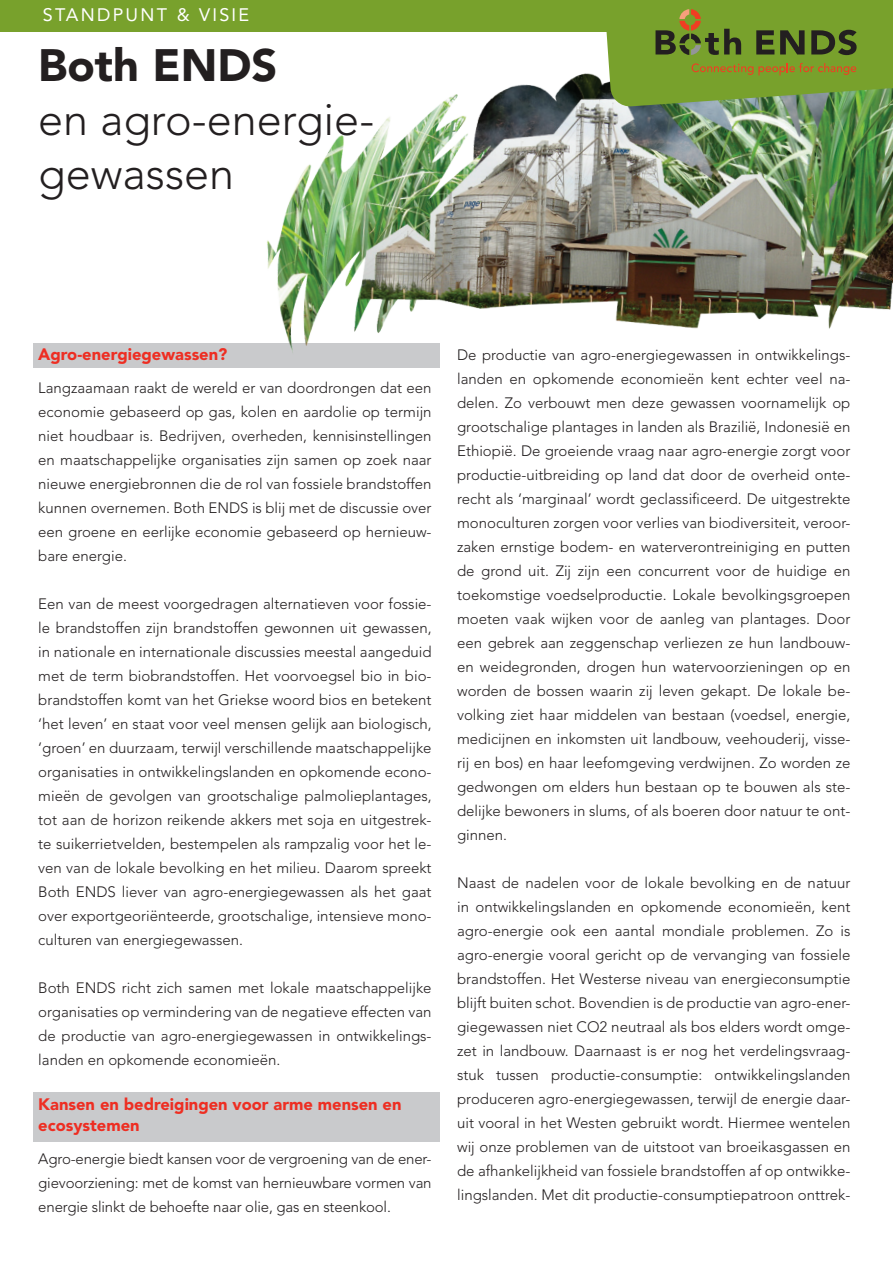
<style>
.page{position:relative;width:893px;height:1263px;background:#fff}
.page>*{position:absolute;margin:0;border:0;box-sizing:border-box;transform-origin:0 0}
.t1{font:300 45px/54px "Avenir LT Std";color:#231f20}
.t2{font:900 45px "Avenir LT Std";color:#231f20}
.t3{font:18px "Avenir LT Std";letter-spacing:.125em;color:#fff}
.t4{font:900 16.5px/21px "Avenir LT Std";color:#ee2e22}
.t5{font:300 15px/24px "Avenir LT Std";color:#231f20;text-align:justify}
</style>
<div class="page">
<div style="left:33px;top:343px;width:406px;height:25px;background:#c9cacc"></div>
<div style="left:33px;top:1092px;width:406px;height:50px;background:#c9cacc"></div>
<img style="left:267px;top:73px;width:626px;height:295px">
<div style="left:0;top:0;width:614px;height:32px;background:#78a12c"></div>
<svg style="left:603px;top:0;width:290px;height:107px;background:#749533"></svg>
<p class="t3" style="left:43px;top:4px;width:208px">STANDPUNT &amp; VISIE</p>
<h1 class="t2" style="left:38px;top:38px;width:241px">Both ENDS</h1>
<h1 class="t1" style="left:38px;top:93px;width:338px">en agro-energie&shy;gewassen</h1>
<p class="t4" style="left:38px;top:344px;width:191px">Agro-energiegewassen?</p>
<p class="t5" style="left:38px;top:376px;width:395px">Langzaamaan raakt de wereld er van doordrongen dat een economie gebaseerd op gas, kolen en aardolie op termijn niet houdbaar is. Bedrijven, overheden, kennisinstellingen en maatschappelijke organisaties zijn samen op zoek naar nieuwe energiebronnen die de rol van fossiele brandstoffen kunnen overnemen. Both ENDS is blij met de discussie over een groene en eerlijke economie gebaseerd op hernieuw&shy;bare energie.</p>
<p class="t5" style="left:38px;top:592px;width:395px">Een van de meest voorgedragen alternatieven voor fossie&shy;le brandstoffen zijn brandstoffen gewonnen uit gewassen, in nationale en internationale discussies meestal aangeduid met de term biobrandstoffen. Het voorvoegsel bio in bio&shy;brandstoffen komt van het Griekse woord bios en betekent ‘het leven’ en staat voor veel mensen gelijk aan biologisch, ‘groen’ en duurzaam, terwijl verschillende maatschappelijke organisaties in ontwikkelingslanden en opkomende econo&shy;mieën de gevolgen van grootschalige palmolieplantages, tot aan de horizon reikende akkers met soja en uitgestrek&shy;te suikerrietvelden, bestempelen als rampzalig voor het le&shy;ven van de lokale bevolking en het milieu. Daarom spreekt Both ENDS liever van agro-energiegewassen als het gaat over exportgeoriënteerde, grootschalige, intensieve mono&shy;culturen van energiegewassen.</p>
<p class="t5" style="left:38px;top:976px;width:395px">Both ENDS richt zich samen met lokale maatschappelijke organisaties op vermindering van de negatieve effecten van de productie van agro-energiegewassen in ontwikkelings&shy;landen en opkomende economieën.</p>
<p class="t4" style="left:38px;top:1094px;width:365px">Kansen en bedreigingen voor arme mensen en ecosystemen</p>
<p class="t5" style="left:38px;top:1147px;width:395px">Agro-energie biedt kansen voor de vergroening van de ener&shy;gievoorziening: met de komst van hernieuwbare vormen van energie slinkt de behoefte naar olie, gas en steenkool.</p>
<p class="t5" style="left:457px;top:343px;width:395px">De productie van agro-energiegewassen in ontwikkelings&shy;landen en opkomende economieën kent echter veel na&shy;delen. Zo verbouwt men deze gewassen voornamelijk op grootschalige plantages in landen als Brazilië, Indonesië en Ethiopië. De groeiende vraag naar agro-energie zorgt voor productie-uitbreiding op land dat door de overheid onte&shy;recht als ‘marginaal’ wordt geclassificeerd. De uitgestrekte monoculturen zorgen voor verlies van biodiversiteit, veroor&shy;zaken ernstige bodem- en waterverontreiniging en putten de grond uit. Zij zijn een concurrent voor de huidige en toekomstige voedselproductie. Lokale bevolkingsgroepen moeten vaak wijken voor de aanleg van plantages. Door een gebrek aan zeggenschap verliezen ze hun landbouw&shy;en weidegronden, drogen hun watervoorzieningen op en worden de bossen waarin zij leven gekapt. De lokale be&shy;volking ziet haar middelen van bestaan (voedsel, energie, medicijnen en inkomsten uit landbouw, veehouderij, visse&shy;rij en bos) en haar leefomgeving verdwijnen. Zo worden ze gedwongen om elders hun bestaan op te bouwen als ste&shy;delijke bewoners in slums, of als boeren door natuur te ont&shy;ginnen.</p>
<p class="t5" style="left:457px;top:871px;width:395px">Naast de nadelen voor de lokale bevolking en de natuur in ontwikkelingslanden en opkomende economieën, kent agro-energie ook een aantal mondiale problemen. Zo is agro-energie vooral gericht op de vervanging van fossiele brandstoffen. Het Westerse niveau van energieconsumptie blijft buiten schot. Bovendien is de productie van agro-ener&shy;giegewassen niet CO2 neutraal als bos elders wordt omge&shy;zet in landbouw. Daarnaast is er nog het verdelingsvraag&shy;stuk tussen productie-consumptie: ontwikkelingslanden produceren agro-energiegewassen, terwijl de energie daar&shy;uit vooral in het Westen gebruikt wordt. Hiermee wentelen wij onze problemen van de uitstoot van broeikasgassen en de afhankelijkheid van fossiele brandstoffen af op ontwikke&shy;lingslanden. Met dit productie-consumptiepatroon onttrek-</p>
</div>
